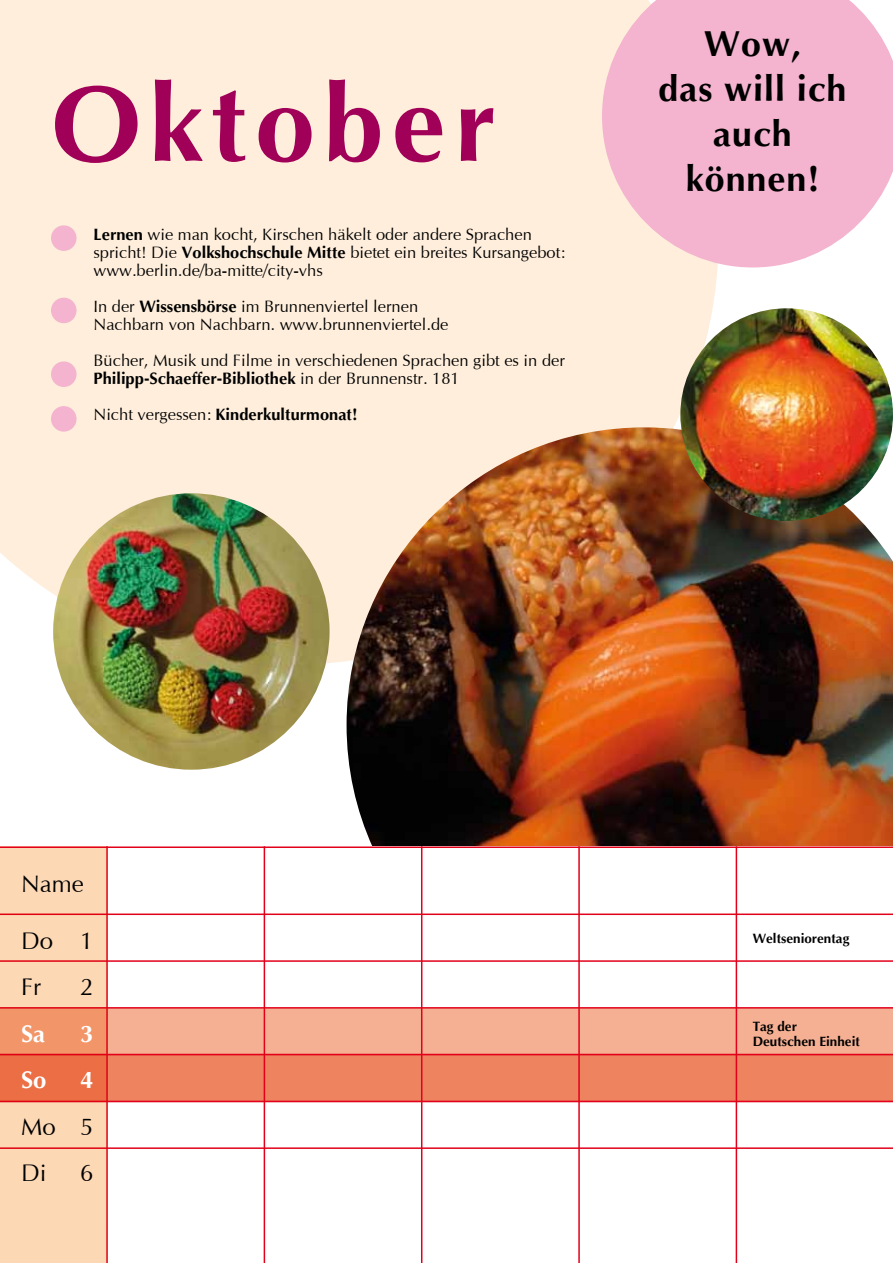
<style>
.page{position:relative;width:893px;height:1263px;background:#fff}
.page>*{position:absolute;margin:0;border:0;box-sizing:border-box;transform-origin:0 0}
.t1{font:700 108px "Optima";letter-spacing:.075em;color:#a10058}
.t2{font:700 36px/45px "Optima";letter-spacing:.025em;color:#000;text-align:center}
.t3{font:24px/46.5px "Optima";color:#000}
.t4{font:700 24px/46.5px "Optima";color:#fff}
.t5{font:16.5px/18px "Optima";color:#000}
.t6{font:700 16.5px "Optima";color:#000}
.t7{font:700 13.5px/15px "Optima";color:#000}
.s1{font-weight:700}
.s2{font-weight:400}
</style>
<div class="page">
<div style="left:0;top:0;width:718px;height:664px;background:#feeedb"></div>
<img style="left:53px;top:493px;width:277px;height:277px;border-radius:138px">
<img style="left:347px;top:427px;width:546px;height:419px">
<svg style="left:602px;top:0;width:291px;height:267px;background:#f5bcd2"></svg>
<img style="left:680px;top:308px;width:213px;height:213px;border-radius:106px">
<svg style="left:108px;top:1007px;width:785px;height:142px"></svg>
<svg style="left:108px;top:913px;width:785px;height:49px"></svg>
<hr style="left:578px;top:846px;width:2px;height:417px;background:#e2001a">
<hr style="left:421px;top:846px;width:1px;height:417px;background:#e2001a">
<hr style="left:736px;top:846px;width:1px;height:417px;background:#e2001a">
<hr style="left:106px;top:846px;width:2px;height:417px;background:#e2001a">
<hr style="left:264px;top:846px;width:1px;height:417px;background:#e2001a">
<svg style="left:0;top:848px;width:106px;height:415px;background:#f8c09c"></svg>
<hr style="left:0;top:846px;width:893px;height:2px;background:#e2001a">
<div style="left:51px;top:225px;width:26px;height:26px;background:#f4b3ce;border-radius:50%"></div>
<div style="left:51px;top:298px;width:26px;height:25px;background:#f4b3ce;border-radius:50%"></div>
<div style="left:51px;top:361px;width:26px;height:26px;background:#f4b3ce;border-radius:50%"></div>
<div style="left:51px;top:406px;width:26px;height:26px;background:#f4b3ce;border-radius:50%"></div>
<h1 class="t1" style="left:51px;top:57px;width:446px">Oktober</h1>
<p class="t5" style="left:94px;top:225px;width:473px"><span class="s1">Lernen</span> wie man kocht, Kirschen häkelt oder andere Sprachen spricht! Die <span class="s1">Volkshochschule Mitte</span> bietet ein breites Kursangebot: www.berlin.de/ba-mitte/city-vhs</p>
<p class="t5" style="left:94px;top:297px;width:356px">In der <span class="s1">Wissensbörse</span> im Brunnenviertel lernen<br>Nachbarn von Nachbarn. www.brunnenviertel.de</p>
<p class="t5" style="left:94px;top:351px;width:473px">Bücher, Musik und Filme in verschiedenen Sprachen gibt es in der<br><span class="s1">Philipp-Schaeffer-Bibliothek</span> in der Brunnenstr. 181</p>
<p class="t6" style="left:94px;top:404px;width:266px"><span class="s2">Nicht vergessen:</span> Kinderkulturmonat!</p>
<h2 class="t2" style="left:659px;top:21px;width:189px">Wow,<br>das will ich auch können!</h2>
<h3 class="t3" style="left:21px;top:861px;width:64px">Name</h3>
<h3 class="t3" style="left:21px;top:917px;width:34px">Do<br>Fr</h3>
<h3 class="t4" style="left:21px;top:1010px;width:27px">Sa<br>So</h3>
<h3 class="t3" style="left:21px;top:1103px;width:36px">Mo<br>Di</h3>
<h3 class="t3" style="left:80px;top:917px;width:15px">1<br>2</h3>
<h3 class="t4" style="left:80px;top:1010px;width:15px">3<br>4</h3>
<h3 class="t3" style="left:80px;top:1103px;width:15px">5<br>6</h3>
<p class="t7" style="left:753px;top:930px;width:98px">Weltseniorentag</p>
<p class="t7" style="left:753px;top:1018px;width:109px">Tag der<br>Deutschen Einheit</p>
</div>
